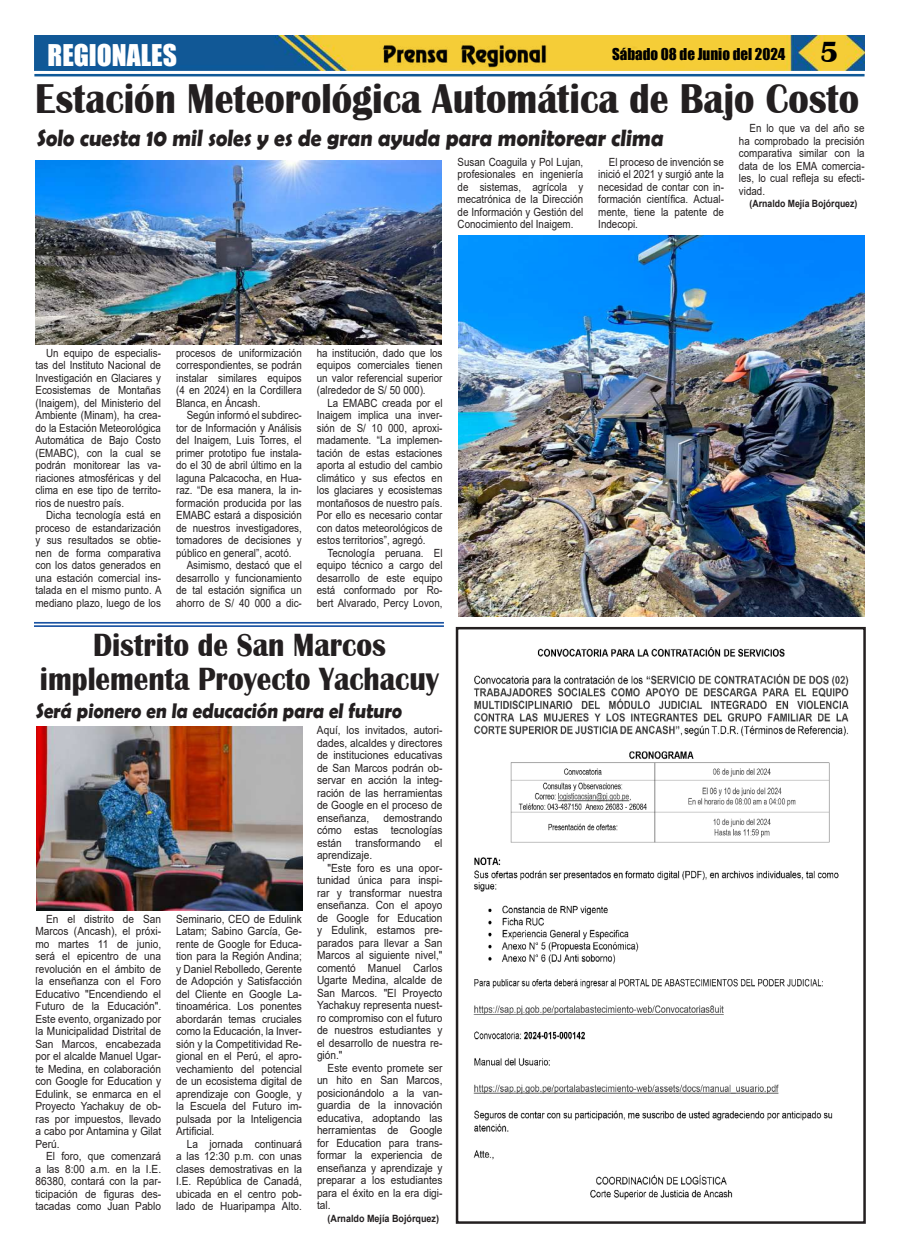
<style>
.page{position:relative;width:900px;height:1258px;background:#fff}
.page>*{position:absolute;margin:0;border:0;box-sizing:border-box;transform-origin:0 0}
.t1{font:700 42.88px "Britannic";color:#231f20;scale:.88 1}
.t2{font:700 33.12px/33.8px "Britannic";color:#231f20;text-align:center;scale:.88 1}
.t3{font:27.5px "Impact";color:#fff}
.t4{font:700 23.75px "Berlin Sans FB Demi";color:#231f20;scale:.91 1}
.t5{font:700 21.25px "Berlin Sans FB Demi";color:#231f20;scale:.9 1}
.t6{font:15px "Impact";color:#000}
.t7{font:11.25px/12.5px "Arial";color:#231f20;text-align:justify;scale:.9 1}
.t8{font:11.25px/12.5px "Arial";color:#231f20;text-align:justify;scale:.87 1}
.t9{font:700 10px "Arial";color:#231f20;scale:.87 1}
.t10{font:700 10px "Arial";color:#231f20;scale:.9 1}
.s1{font-family:"Britannic";font-weight:700;font-size:30px}
</style>
<div class="page">
<img style="left:34px;top:35px;width:831px;height:35px">
<hr style="left:34px;top:74px;width:831px;height:2px;background:#0f5998">
<img style="left:380px;top:41px;width:169px;height:27px">
<img style="left:458px;top:236px;width:407px;height:381px">
<img style="left:473px;top:647px;width:376px;height:553px">
<div style="left:456px;top:627px;width:410px;height:597px;border:2px solid #231f20"></div>
<img style="left:35px;top:160px;width:406px;height:185px">
<img style="left:36px;top:726px;width:266px;height:185px">
<hr style="left:34px;top:622px;width:410px;height:2px;background:#1a53a2">
<hr style="left:34px;top:625px;width:410px;height:2px;background:#1a53a2">
<h3 class="t3" style="left:48px;top:40px;width:131px">REGIONALES</h3>
<h3 class="t6" style="left:612px;top:46px;width:228px">Sábado 08 de Junio del 2024 <span class="s1">5</span></h3>
<h1 class="t1" style="left:35px;top:84px;width:938px">Estación Meteorológica Automática de Bajo Costo</h1>
<h3 class="t4" style="left:36px;top:124px;width:693px">Solo cuesta 10 mil soles y es de gran ayuda para monitorear clima</h3>
<p class="t8" style="left:458px;top:157px;width:146px">Susan Coaguila y Pol Lujan, profesionales en ingeniería de sistemas, agrícola y mecatrónica de la Dirección de Información y Gestión del Conocimiento del Inaigem.</p>
<p class="t8" style="left:598px;top:157px;width:146px;text-indent:11px">El proceso de invención se inició el 2021 y surgió ante la necesidad de contar con in&shy;formación cientí昀椀ca. Actual&shy;mente, tiene la patente de Indecopi.</p>
<p class="t8" style="left:739px;top:123px;width:146px;text-indent:11px">En lo que va del año se ha comprobado la precisión comparativa similar con la data de los EMA comercia&shy;les, lo cual re昀氀eja su efecti&shy;vidad.</p>
<p class="t9" style="left:750px;top:200px;width:125px">(Arnaldo Mejía Bojórquez)</p>
<p class="t8" style="left:35px;top:348px;width:146px;text-indent:11px">Un equipo de especialis&shy;tas del Instituto Nacional de Investigación en Glaciares y Ecosistemas de Montañas (Inaigem), del Ministerio del Ambiente (Minam), ha crea&shy;do la Estación Meteorológica Automática de Bajo Costo (EMABC), con la cual se podrán monitorear las va&shy;riaciones atmosféricas y del clima en ese tipo de territo&shy;rios de nuestro país.</p>
<p class="t8" style="left:35px;top:510px;width:146px;text-indent:11px">Dicha tecnología está en proceso de estandarización y sus resultados se obtie&shy;nen de forma comparativa con los datos generados en una estación comercial ins&shy;talada en el mismo punto. A mediano plazo, luego de los</p>
<p class="t8" style="left:176px;top:348px;width:146px">procesos de uniformización correspondientes, se podrán instalar similares equipos (4 en 2024) en la Cordillera Blanca, en Áncash.</p>
<p class="t8" style="left:187px;top:410px;width:134px">Según informó el subdirec-</p>
<p class="t8" style="left:176px;top:423px;width:146px">tor de Información y Análisis</p>
<p class="t8" style="left:176px;top:435px;width:146px">del Inaigem, Luis Torres, el</p>
<p class="t8" style="left:176px;top:448px;width:146px">primer prototipo fue instala-</p>
<p class="t8" style="left:176px;top:460px;width:146px">do el 30 de abril último en la</p>
<p class="t8" style="left:176px;top:473px;width:146px">laguna Palcacocha, en Hua-</p>
<p class="t8" style="left:176px;top:485px;width:146px">raz. “De esa manera, la in-</p>
<p class="t8" style="left:176px;top:498px;width:146px">formación producida por las</p>
<p class="t8" style="left:176px;top:510px;width:146px">EMABC estará a disposición</p>
<p class="t8" style="left:176px;top:523px;width:146px">de nuestros investigadores,</p>
<p class="t8" style="left:176px;top:535px;width:146px">tomadores de decisiones y</p>
<p class="t8" style="left:176px;top:548px;width:134px">público en general”, acotó.</p>
<p class="t8" style="left:187px;top:560px;width:134px">Asimismo, destacó que el</p>
<p class="t8" style="left:176px;top:573px;width:146px">desarrollo y funcionamiento</p>
<p class="t8" style="left:176px;top:584px;width:146px">de tal estación signi昀椀ca un</p>
<p class="t8" style="left:176px;top:598px;width:146px">ahorro de S/ 40 000 a dic-</p>
<p class="t8" style="left:317px;top:348px;width:146px">ha institución, dado que los equipos comerciales tienen un valor referencial superior (alrededor de S/ 50 000).</p>
<p class="t8" style="left:317px;top:398px;width:146px;text-indent:11px">La EMABC creada por el Inaigem implica una inver&shy;sión de S/ 10 000, aproxi&shy;madamente. “La implemen&shy;tación de estas estaciones aporta al estudio del cambio climático y sus efectos en los glaciares y ecosistemas montañosos de nuestro país.<br>Por ello es necesario contar con datos meteorológicos de estos territorios”, agregó.</p>
<p class="t8" style="left:317px;top:548px;width:146px;text-indent:11px">Tecnología peruana. El equipo técnico a cargo del desarrollo de este equipo está conformado por Ro&shy;bert Alvarado, Percy Lovon,</p>
<h2 class="t2" style="left:40px;top:631px;width:455px">Distrito de San Marcos implementa Proyecto Yachacuy</h2>
<h3 class="t5" style="left:35px;top:698px;width:411px">Será pionero en la educación para el futuro</h3>
<p class="t7" style="left:35px;top:913px;width:141px;text-indent:11px">En el distrito de San Marcos (Ancash), el próxi&shy;mo martes 11 de junio, será el epicentro de una revolución en el ámbito de la enseñanza con el Foro Educativo "Encendiendo el Futuro de la Educación".<br>Este evento, organizado por la Municipalidad Distrital de San Marcos, encabezada por el alcalde Manuel Ugar&shy;te Medina, en colaboración con Google for Education y Edulink, se enmarca en el Proyecto Yachakuy de ob&shy;ras por impuestos, llevado a cabo por Antamina y Gilat Perú.</p>
<p class="t7" style="left:35px;top:1151px;width:141px;text-indent:11px">El foro, que comenzará a las 8:00 a.m. en la I.E.<br>86380, contará con la par&shy;ticipación de 昀椀guras des&shy;tacadas como Juan Pablo</p>
<p class="t7" style="left:176px;top:913px;width:141px">Seminario, CEO de Edulink Latam; Sabino García, Ge&shy;rente de Google for Educa&shy;tion para la Región Andina; y Daniel Rebolledo, Gerente de Adopción y Satisfacción del Cliente en Google La&shy;tinoamérica. Los ponentes abordarán temas cruciales como la Educación, la Inver&shy;sión y la Competitividad Re&shy;gional en el Perú, el apro&shy;vechamiento del potencial de un ecosistema digital de aprendizaje con Google, y la Escuela del Futuro im&shy;pulsada por la Inteligencia Arti昀椀cial.</p>
<p class="t7" style="left:176px;top:1138px;width:141px;text-indent:11px">La jornada continuará a las 12:30 p.m. con unas clases demostrativas en la I.E. República de Canadá, ubicada en el centro pob&shy;lado de Huaripampa Alto.</p>
<p class="t7" style="left:317px;top:725px;width:141px">Aquí, los invitados, autori&shy;dades, alcaldes y directores de instituciones educativas de San Marcos podrán ob&shy;servar en acción la integ&shy;ración de las herramientas de Google en el proceso de enseñanza,</p>
<p class="t7" style="left:317px;top:813px;width:141px;text-indent:66px">demostrando cómo estas tecnologías están transformando el aprendizaje.</p>
<p class="t7" style="left:317px;top:863px;width:141px;text-indent:11px">"Este foro es una opor&shy;tunidad única para inspi&shy;rar y transformar nuestra enseñanza. Con el apoyo de Google for Education y Edulink, estamos pre&shy;parados para llevar a San Marcos al siguiente nivel," comentó Manuel Carlos Ugarte Medina, alcalde de San Marcos. "El Proyecto Yachakuy representa nuest&shy;ro compromiso con el futuro de nuestros estudiantes y el desarrollo de nuestra re&shy;gión."</p>
<p class="t7" style="left:317px;top:1063px;width:141px;text-indent:11px">Este evento promete ser un hito en San Marcos, posicionándolo a la van&shy;guardia de la innovación educativa, adoptando las herramientas de Google for Education para trans&shy;formar la experiencia de enseñanza y aprendizaje y preparar a los estudiantes para el éxito en la era digi&shy;tal.</p>
<p class="t10" style="left:328px;top:1214px;width:125px">(Arnaldo Mejía Bojórquez)</p>
</div>
